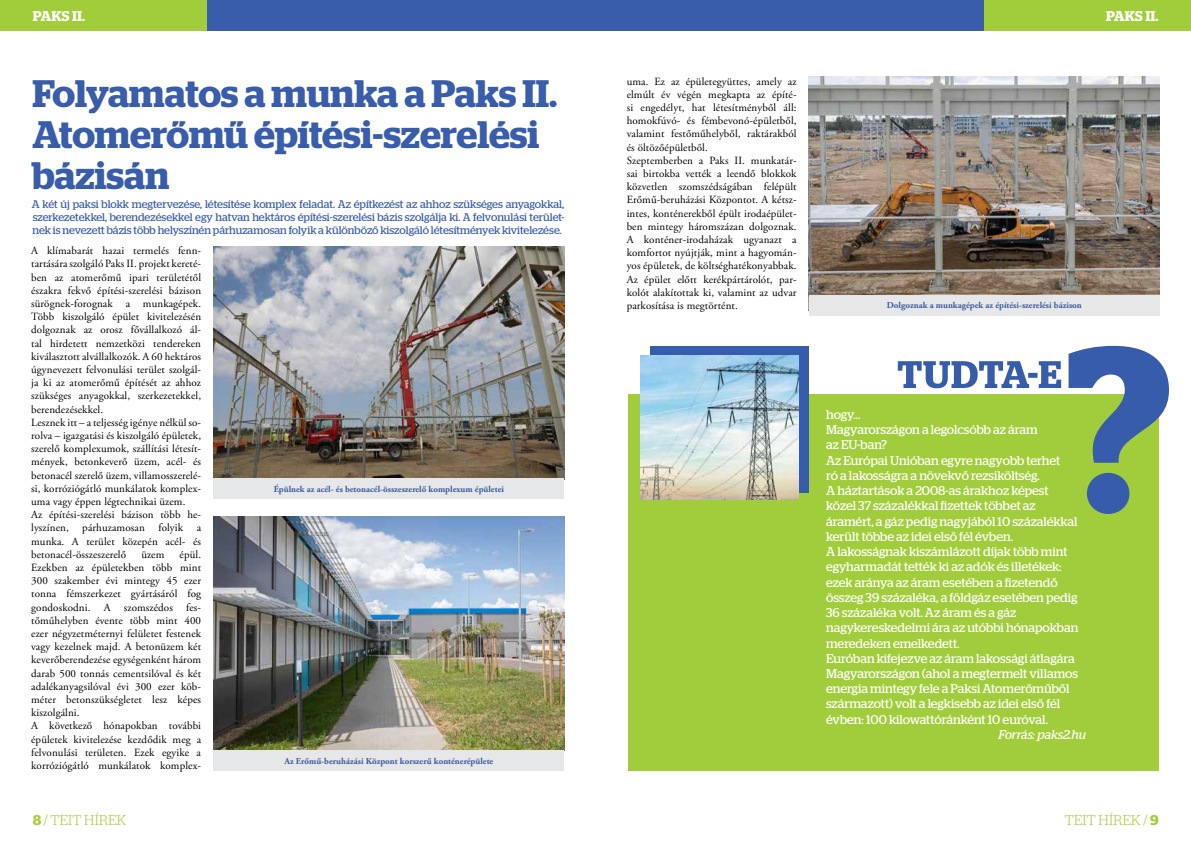
<style>
.page{position:relative;width:1191px;height:842px;background:#fff}
.page>*{position:absolute;margin:0;border:0;box-sizing:border-box;transform-origin:0 0}
.t1{font:600 38.3px/41.1px "Stag";letter-spacing:-.005em;color:#395dab}
.t2{font:300 14.2px "Stag";letter-spacing:.02em;color:#a2cd3a}
.t3{font:600 14.2px "Stag";letter-spacing:.02em;color:#fff}
.t4{font:12.7px/15.2px "Stag";color:#fff}
.t5{font:italic 12.7px "Stag";color:#fff}
.t6{font:11px/13.2px "Adobe Garamond Pro";letter-spacing:.01em;color:#000}
.t7{font:11px/13.2px "Stag";letter-spacing:-.005em;color:#395dab;text-align:justify}
.t8{font:700 9px "Adobe Garamond Pro";color:#3c5d9e}
.s1{font-weight:600}
</style>
<div class="page">
<div style="left:178px;top:0;width:869px;height:30px;background:#395dab"></div>
<div style="left:0;top:0;width:207px;height:30px;background:#a2cd3a"></div>
<div style="left:984px;top:0;width:207px;height:30px;background:#a2cd3a"></div>
<img style="left:213px;top:517px;width:351px;height:233px">
<div style="left:213px;top:750px;width:351px;height:21px;background:#e6e7e8"></div>
<img style="left:809px;top:77px;width:350px;height:218px">
<div style="left:809px;top:295px;width:350px;height:20px;background:#e6e7e8"></div>
<img style="left:213px;top:246px;width:351px;height:232px">
<div style="left:213px;top:478px;width:351px;height:21px;background:#e6e7e8"></div>
<div style="left:628px;top:394px;width:530px;height:377px;background:#a1cc3b"></div>
<div style="left:650px;top:346px;width:159px;height:146px;background:#365cab"></div>
<svg style="left:897px;top:361px;width:164px;height:27px"></svg>
<svg style="left:1068px;top:346px;width:101px;height:168px"></svg>
<img style="left:640px;top:355px;width:158px;height:144px">
<p class="t3" style="left:33px;top:7px;width:54px">PAKS II.</p>
<p class="t3" style="left:1106px;top:7px;width:54px">PAKS II.</p>
<h1 class="t1" style="left:32px;top:73px;width:526px">Folyamatos a munka a Paks II.<br>Atomerőmű építési-szerelési bázisán</h1>
<p class="t7" style="left:32px;top:197px;width:534px">A két új paksi blokk megtervezése, létesítése komplex feladat. Az építkezést az ahhoz szükséges anyagokkal, szerkezetekkel, berendezésekkel egy hatvan hektáros építési-szerelési bázis szolgálja ki. A felvonulási terület&shy;nek is nevezett bázis több helyszínén párhuzamosan folyik a különböző kiszolgáló létesítmények kivitelezése.</p>
<p class="t6" style="left:31px;top:244px;width:171px">A klímabarát hazai termelés fenn&shy;tartására szolgáló Paks II. projekt kereté&shy;ben az atomerőmű ipari területétől északra fekvő építési-szerelési bázison sürögnek-forognak a munkagépek.<br>Több kiszolgáló épület kivitelezésén dolgoznak az orosz fővállalkozó ál&shy;tal hirdetett nemzetközi tendereken kiválasztott alvállalkozók. A 60 hektáros úgynevezett felvonulási terület szolgál&shy;ja ki az atomerőmű építését az ahhoz szükséges anyagokkal, szerkezetekkel, berendezésekkel.<br>Lesznek itt – a teljesség igénye nélkül so&shy;rolva – igazgatási és kiszolgáló épületek, szerelő komplexumok, szállítási létesít&shy;mények, betonkeverő üzem, acél- és betonacél szerelő üzem, villamosszerelé&shy;si, korróziógátló munkálatok komplex&shy;uma vagy éppen légtechnikai üzem.<br>Az építési-szerelési bázison több he&shy;lyszínen, párhuzamosan folyik a munka. A terület közepén acél- és betonacél-összeszerelő</p>
<p class="t6" style="left:31px;top:548px;width:171px;text-indent:148px">épül.<br>Ezekben az épületekben több mint 300 szakember évi mintegy 45 ezer tonna fémszerkezet gyártásáról fog gondoskodni. A szomszédos fes&shy;tőműhelyben évente több mint 400 ezer négyzetméternyi felületet festenek vagy kezelnek majd. A betonüzem két keverőberendezése egységenként három darab 500 tonnás cementsilóval és két adalékanyagsilóval évi 300 ezer köb&shy;méter betonszükségletet lesz képes kiszolgálni.<br>A következő hónapokban további épületek kivitelezése kezdődik meg a felvonulási területen. Ezek egyike a korróziógátló munkálatok komplex-</p>
<p class="t6" style="left:141px;top:548px;width:25px">üzem</p>
<p class="t8" style="left:274px;top:484px;width:232px">Épülnek az acél- és betonacél-összeszerelő komplexum épületei</p>
<p class="t8" style="left:284px;top:756px;width:210px">Az Erőmű-beruházási Központ korszerű konténerépülete</p>
<p class="t6" style="left:626px;top:75px;width:171px">uma. Ez az épületegyüttes, amely az elmúlt év végén megkapta az építé&shy;si engedélyt, hat létesítményből áll: homokfúvó- és fémbevonó-épületből, valamint festőműhelyből, raktárakból és öltözőépületből.<br>Szeptemberben a Paks II. munkatár&shy;sai birtokba vették a leendő blokkok közvetlen szomszédságában felépült Erőmű-beruházási Központot. A kétsz&shy;intes, konténerekből épült irodaépület&shy;ben mintegy háromszázan dolgoznak.<br>A konténer-irodaházak ugyanazt a komfortot nyújtják, mint a hagyomán&shy;yos épületek, de költséghatékonyabbak.<br>Az épület előtt kerékpártárolót, par&shy;kolót alakítottak ki, valamint az udvar parkosítása is megtörtént.</p>
<p class="t8" style="left:887px;top:300px;width:196px">Dolgoznak a munkagépek az építési-szerelési bázison</p>
<p class="t4" style="left:826px;top:407px;width:254px">hogy...<br>Magyarországon a legolcsóbb az áram<br>az EU-ban?<br>Az Európai Unióban egyre nagyobb terhet<br>ró a lakosságra a növekvő rezsiköltség.<br>A háztartások a 2008-as árakhoz képest közel 37 százalékkal fizettek többet az áramért, a gáz pedig nagyjából 10 százalékkal került többe az idei első fél évben.<br>A lakosságnak kiszámlázott díjak több mint egyharmadát tették ki az adók és illetékek: ezek aránya az áram esetében a fizetendő összeg 39 százaléka, a földgáz esetében pedig 36 százaléka volt. Az áram és a gáz nagykereskedelmi ára az utóbbi hónapokban meredeken emelkedett.<br>Euróban kifejezve az áram lakossági átlagára Magyarországon (ahol a megtermelt villamos energia mintegy fele a Paksi Atomerőműből származott) volt a legkisebb az idei első fél évben: 100 kilowattóránként 10 euróval.</p>
<p class="t5" style="left:998px;top:727px;width:89px">Forrás: paks2.hu</p>
<p class="t2" style="left:33px;top:812px;width:95px"><span class="s1">8</span> / TEIT HÍREK</p>
<p class="t2" style="left:1064px;top:812px;width:95px">TEIT HÍREK / <span class="s1">9</span></p>
</div>
